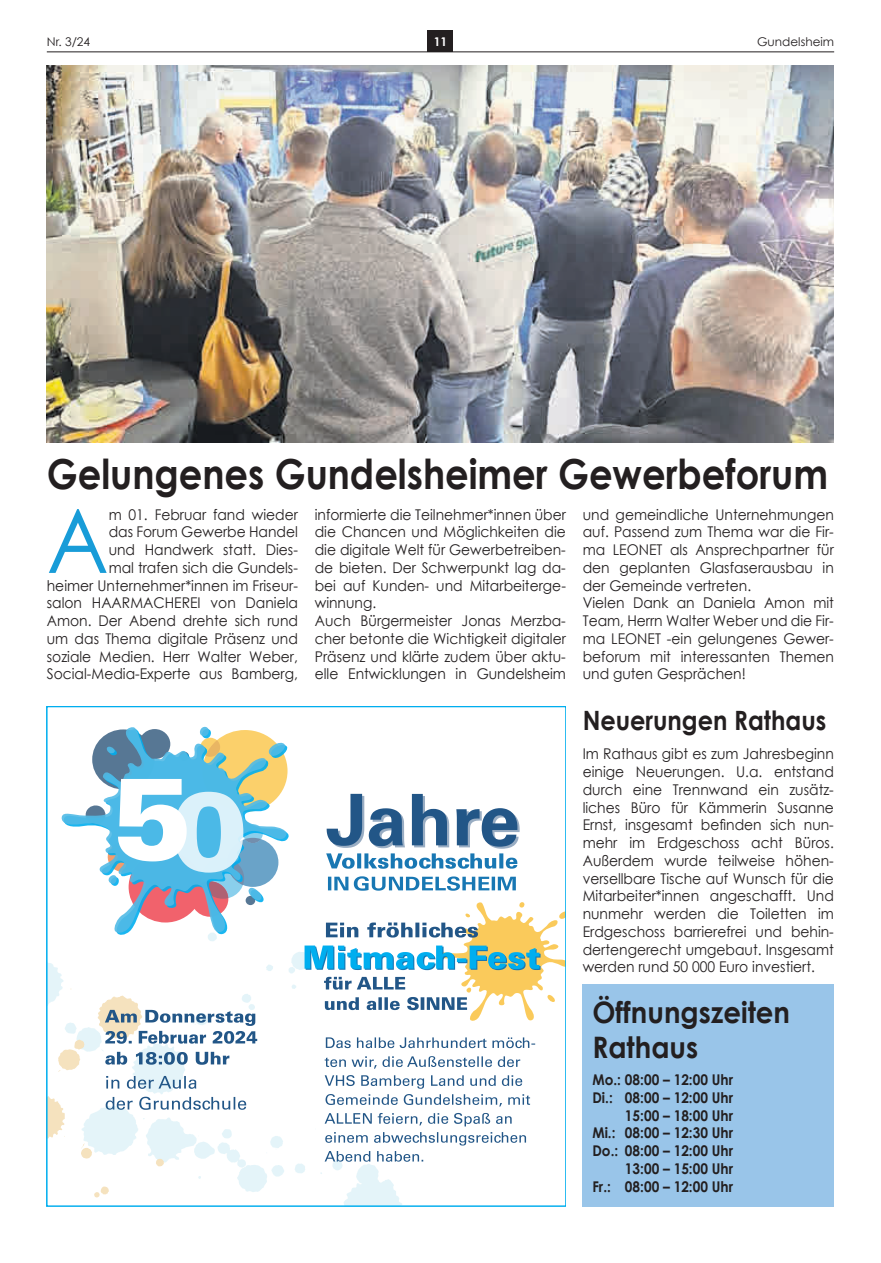
<style>
.page{position:relative;width:881px;height:1263px;background:#fff}
.page>*{position:absolute;margin:0;border:0;box-sizing:border-box;transform-origin:0 0}
.t1{font:88.95px "Century Gothic";color:#189cd8;scale:.94 1}
.t2{font:700 41.4px "Century Gothic";color:#231f20;scale:.89 1}
.t3{font:700 29.55px/35.5px "Century Gothic";color:#231f20;scale:.93 1}
.t4{font:700 26.55px "Century Gothic";color:#231f20;scale:.9 1}
.t5{font:14.85px/17.7px "Century Gothic";color:#231f20;scale:.94 1}
.t6{font:700 14.85px/17.7px "Century Gothic";color:#231f20;text-align:right;scale:.92 1}
.t7{font:12px "Century Gothic";color:#231f20}
.t8{font:700 12px "Century Gothic";color:#fff}
</style>
<div class="page">
<div style="left:427px;top:30px;width:26px;height:22px;background:#231f20"></div>
<hr style="left:47px;top:52px;width:786px;height:1px;background:#231f20">
<svg style="left:61px;top:726px;width:227px;height:206px"></svg>
<svg style="left:49px;top:932px;width:353px;height:272px"></svg>
<svg style="left:326px;top:794px;width:193px;height:75px"></svg>
<svg style="left:328px;top:876px;width:187px;height:15px"></svg>
<svg style="left:324px;top:1151px;width:99px;height:11px"></svg>
<svg style="left:325px;top:1132px;width:201px;height:13px"></svg>
<svg style="left:324px;top:1113px;width:187px;height:13px"></svg>
<svg style="left:324px;top:1075px;width:206px;height:31px"></svg>
<svg style="left:324px;top:1056px;width:196px;height:13px"></svg>
<svg style="left:326px;top:1037px;width:209px;height:11px"></svg>
<svg style="left:84px;top:729px;width:203px;height:193px"></svg>
<svg style="left:49px;top:988px;width:208px;height:216px"></svg>
<svg style="left:304px;top:902px;width:259px;height:119px"></svg>
<img style="left:47px;top:66px;width:786px;height:376px">
<div style="left:582px;top:984px;width:251px;height:222px;background:#99c5e9"></div>
<p class="t7" style="left:47px;top:34px;width:45px">Nr. 3/24</p>
<p class="t8" style="left:433px;top:34px;width:15px">11</p>
<p class="t7" style="left:756px;top:34px;width:78px">Gundelsheim</p>
<h2 class="t2" style="left:47px;top:443px;width:878px">Gelungenes Gundelsheimer Gewerbeforum</h2>
<h1 class="t1" style="left:47px;top:479px;width:67px">a</h1>
<p class="t5" style="left:47px;top:505px;width:269px;text-align:right">m 01. februar fand wieder<br>das forum Gewerbe handel<br>und handwerk statt. dies-<br>mal trafen sich die Gundels-<br>heimer unternehmer*innen im friseur&shy;salon haarmaCherei von daniela amon. der abend drehte sich rund um das Thema digitale präsenz und soziale medien. herr Walter Weber, social-media-experte aus bamberg,</p>
<p class="t5" style="left:314px;top:505px;width:269px">informierte die Teilnehmer*innen über die Chancen und möglichkeiten die die digitale Welt für Gewerbetreiben&shy;de bieten. der schwerpunkt lag da&shy;bei auf Kunden- und mitarbeiterge&shy;winnung.<br>auch bürgermeister Jonas merzba&shy;cher betonte die Wichtigkeit digitaler präsenz und klärte zudem über aktu&shy;elle entwicklungen in Gundelsheim</p>
<p class="t5" style="left:582px;top:505px;width:269px">und gemeindliche unternehmungen auf. passend zum Thema war die fir&shy;ma leOneT als ansprechpartner für den geplanten Glasfaserausbau in der Gemeinde vertreten.<br>Vielen dank an daniela amon mit<br>Team, herrn Walter Weber und die fir&shy;ma leOneT -ein gelungenes Gewer&shy;beforum mit interessanten Themen und guten Gesprächen!</p>
<h3 class="t4" style="left:582px;top:700px;width:272px">neuerungen rathaus</h3>
<p class="t5" style="left:582px;top:745px;width:268px;text-align:justify">im rathaus gibt es zum Jahresbeginn einige neuerungen. u.a. entstand durch eine Trennwand ein zusätz&shy;liches büro für Kämmerin susanne Ernst, insgesamt befinden sich nun&shy;mehr im erdgeschoss acht büros. außerdem wurde teilweise höhen&shy;versellbare Tische auf Wunsch für die mitarbeiter*innen angeschafft. und nunmehr werden die Toiletten im erdgeschoss barrierefrei und behin&shy;dertengerecht umgebaut. insgesamt werden rund 50 000 euro investiert.</p>
<h3 class="t3" style="left:592px;top:993px;width:214px">Öffnungszeiten rathaus</h3>
<p class="t6" style="left:592px;top:1070px;width:154px">Mo.: 08:00 – 12:00 uhr di.: 08:00 – 12:00 uhr<br>15:00 – 18:00 uhr<br>Mi.: 08:00 – 12:30 uhr do.: 08:00 – 12:00 uhr<br>13:00 – 15:00 uhr<br>Fr.: 08:00 – 12:00 uhr</p>
</div>
